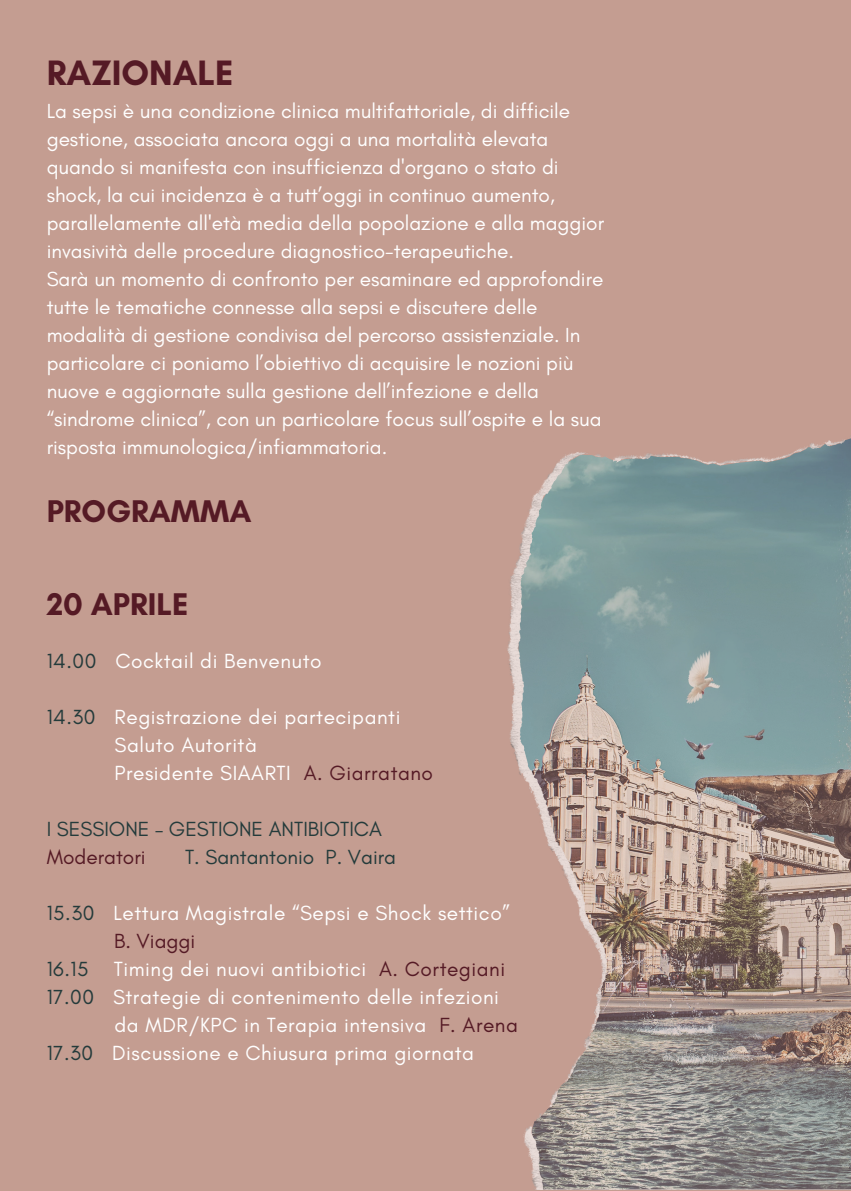
<style>
.page{position:relative;width:851px;height:1191px;background:#fff}
.page>*{position:absolute;margin:0;border:0;box-sizing:border-box;transform-origin:0 0}
.t1{font:700 36px "Glacial Indifference";color:#551a25}
.t2{font:700 32px "Glacial Indifference";color:#551a25}
.t3{font:20.8px/28px "Glacial Indifference";color:#fff}
.t4{font:20.8px/28px "Glacial Indifference";letter-spacing:.025em;color:#fff}
.t5{font:20.8px "Glacial Indifference";color:#243b3b}
.t6{font:20.8px "Glacial Indifference";color:#551a25}
.s1{color:#243b3b}
.s2{color:#551a25}
</style>
<div class="page">
<div style="left:0;top:0;width:850px;height:1190px;background:#c49d91"></div>
<img style="left:507px;top:438px;width:343px;height:752px">
<h1 class="t1" style="left:47px;top:50px;width:188px">RAZIONALE</h1>
<p class="t3" style="left:47px;top:97px;width:558px">La sepsi è una condizione clinica multifattoriale, di difficile gestione, associata ancora oggi a una mortalità elevata quando si manifesta con insufficienza d'organo o stato di shock, la cui incidenza è a tutt’oggi in continuo aumento, parallelamente all'età media della popolazione e alla maggior invasività delle procedure diagnostico-terapeutiche.<br>Sarà un momento di confronto per esaminare ed approfondire tutte le tematiche connesse alla sepsi e discutere delle modalità di gestione condivisa del percorso assistenziale. In particolare ci poniamo l’obiettivo di acquisire le nozioni più nuove e aggiornate sulla gestione dell’infezione e della “sindrome clinica”, con un particolare focus sull’ospite e la sua risposta immunologica/infiammatoria.</p>
<h2 class="t2" style="left:47px;top:491px;width:206px">PROGRAMMA</h2>
<h2 class="t2" style="left:47px;top:585px;width:143px">20 APRILE</h2>
<p class="t4" style="left:47px;top:647px;width:276px"><span class="s1">14.00</span> Cocktail di Benvenuto</p>
<p class="t4" style="left:114px;top:703px;width:320px;text-indent:-68px"><span class="s1">14.30</span> Registrazione dei partecipanti<br>Saluto Autorità<br>Presidente SIAARTI <span class="s2">A. Giarratano</span></p>
<p class="t5" style="left:47px;top:816px;width:336px">I SESSIONE – GESTIONE ANTIBIOTICA</p>
<p class="t6" style="left:47px;top:844px;width:100px">Moderatori</p>
<p class="t5" style="left:185px;top:844px;width:212px">T. Santantonio P. Vaira</p>
<p class="t4" style="left:47px;top:899px;width:464px"><span class="s1">15.30</span> Lettura Magistrale “Sepsi e Shock settico”</p>
<p class="t6" style="left:114px;top:928px;width:83px">B. Viaggi</p>
<p class="t4" style="left:47px;top:955px;width:460px"><span class="s1">16.15</span> Timing dei nuovi antibiotici <span class="s2">A. Cortegiani</span></p>
<p class="t4" style="left:47px;top:983px;width:453px"><span class="s1">17.00</span> Strategie di contenimento delle infezioni</p>
<p class="t4" style="left:114px;top:1011px;width:404px">da MDR/KPC in Terapia intensiva <span class="s2">F. Arena</span></p>
<p class="t4" style="left:47px;top:1039px;width:429px"><span class="s1">17.30</span> Discussione e Chiusura prima giornata</p>
</div>
